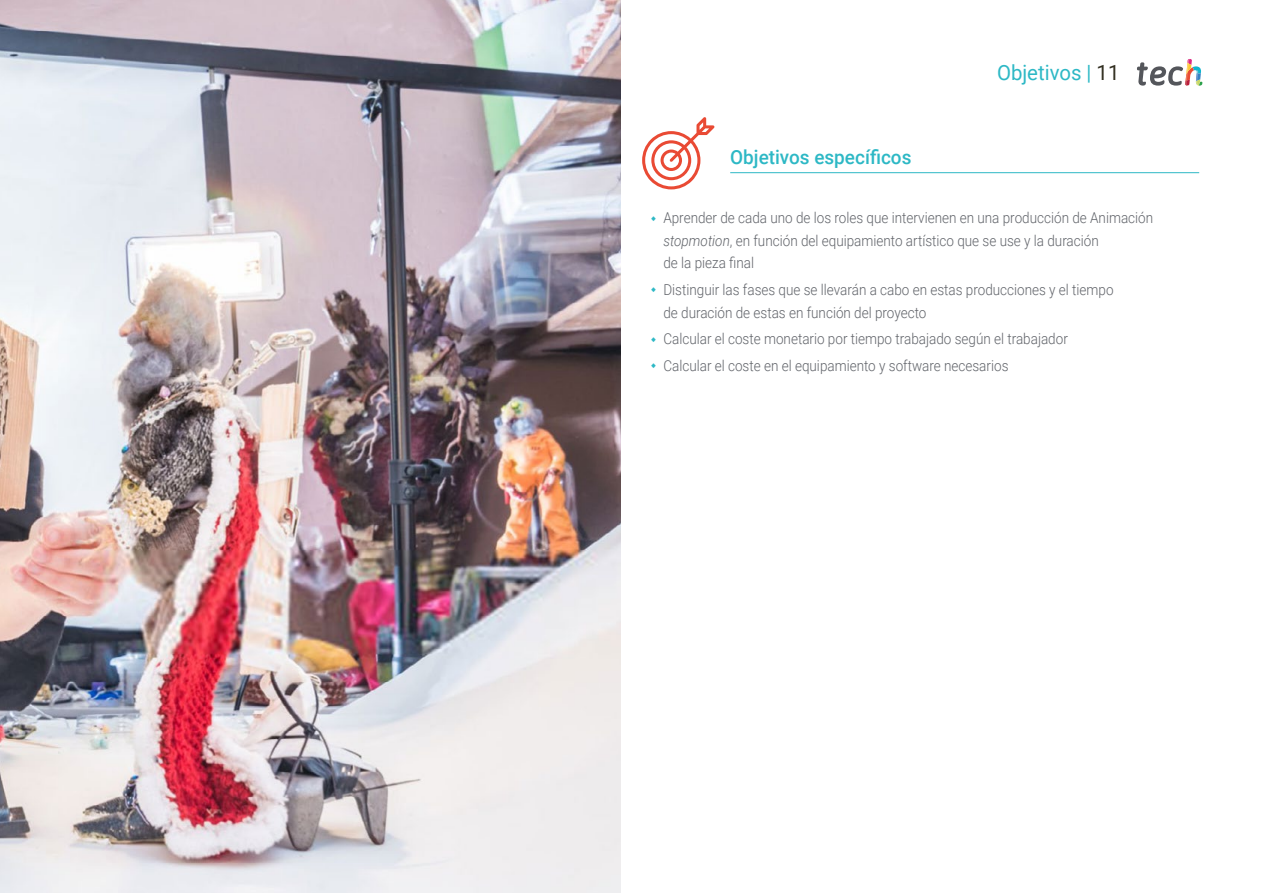
<style>
.page{position:relative;width:1263px;height:893px;background:#fff}
.page>*{position:absolute;margin:0;border:0;box-sizing:border-box;transform-origin:0 0}
.t1{font:21px "Roboto";color:#2db8c5}
.t2{font:500 19.5px "Roboto";color:#2db8c5}
.t3{font:300 15px/22.5px "Roboto";color:#61646a;scale:.9 1}
.s1{color:#312e20}
.s2{font-style:italic}
</style>
<div class="page">
<hr style="left:730px;top:172px;width:469px;height:1px;background:#2db8c5">
<svg style="left:642px;top:117px;width:72px;height:72px"></svg>
<img style="left:0;top:0;width:621px;height:893px">
<svg style="left:1137px;top:59px;width:65px;height:27px"></svg>
<h2 class="t2" style="left:730px;top:144px;width:183px">Objetivos específicos</h2>
<h1 class="t1" style="left:997px;top:57px;width:124px">Objetivos | <span class="s1">11</span></h1>
<p class="t3" style="left:663px;top:206px;width:546px">Aprender de cada uno de los roles que intervienen en una producción de Animación <span class="s2">stopmotion</span>, en función del equipamiento artístico que se use y la duración<br>de la pieza final</p>
<p class="t3" style="left:663px;top:278px;width:502px">Distinguir las fases que se llevarán a cabo en estas producciones y el tiempo de duración de estas en función del proyecto</p>
<p class="t3" style="left:663px;top:325px;width:451px;line-height:26.7px">Calcular el coste monetario por tiempo trabajado según el trabajador<br>Calcular el coste en el equipamiento y software necesarios</p>
</div>
